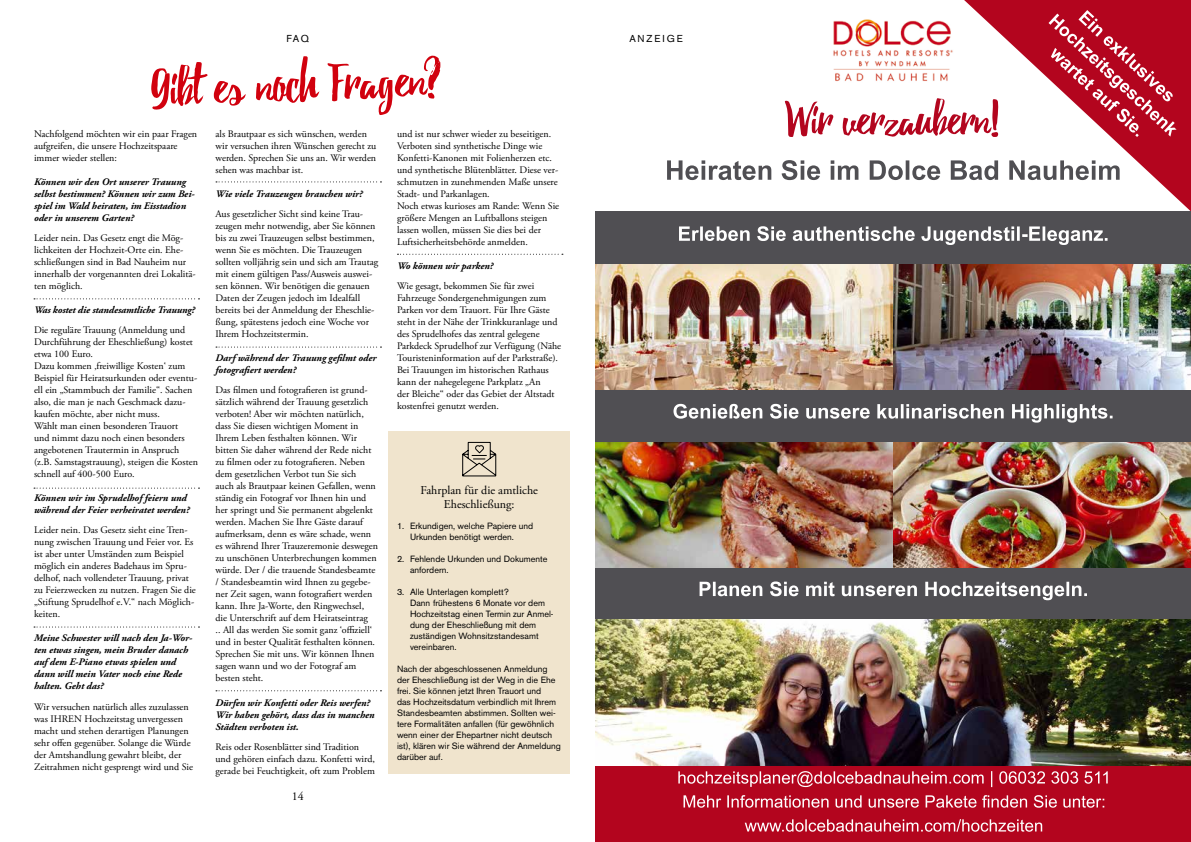
<style>
.page{position:relative;width:1191px;height:842px;background:#fff}
.page>*{position:absolute;margin:0;border:0;box-sizing:border-box;transform-origin:0 0}
.t1{font:52.9px "Debby";color:#d1010e}
.t2{font:12px/14.4px "Adobe Garamond Pro";color:#000;text-align:center}
.t3{font:10px/12px "Adobe Garamond Pro";color:#000}
.t4{font:italic 700 10px/12px "Adobe Garamond Pro";color:#000}
.t5{font:10px "Akzidenz Grotesk BE";letter-spacing:.18em;color:#000}
.t6{font:9px/11px "Akzidenz Grotesk BE";color:#000}
</style>
<div class="page">
<svg style="left:964px;top:0;width:227px;height:211px"></svg>
<div style="left:595px;top:765px;width:596px;height:77px;background:#b3051e"></div>
<div style="left:595px;top:566px;width:596px;height:53px;background:#504f53"></div>
<div style="left:595px;top:390px;width:596px;height:53px;background:#504f53"></div>
<div style="left:595px;top:211px;width:596px;height:54px;background:#504f53"></div>
<svg style="left:1048px;top:10px;width:128px;height:127px"></svg>
<img style="left:833px;top:19px;width:120px;height:63px">
<svg style="left:744px;top:819px;width:298px;height:13px"></svg>
<svg style="left:683px;top:795px;width:421px;height:13px"></svg>
<svg style="left:678px;top:771px;width:429px;height:16px"></svg>
<svg style="left:784px;top:98px;width:214px;height:40px"></svg>
<svg style="left:667px;top:160px;width:452px;height:20px"></svg>
<svg style="left:679px;top:226px;width:428px;height:19px"></svg>
<img style="left:595px;top:265px;width:596px;height:125px">
<svg style="left:673px;top:404px;width:439px;height:19px"></svg>
<img style="left:595px;top:443px;width:596px;height:124px">
<svg style="left:699px;top:581px;width:388px;height:19px"></svg>
<img style="left:595px;top:619px;width:596px;height:146px">
<div style="left:388px;top:432px;width:182px;height:342px;background:#f0e4cd"></div>
<svg style="left:462px;top:442px;width:35px;height:35px"></svg>
<svg style="left:34px;top:298px;width:165px;height:1px"></svg>
<svg style="left:34px;top:488px;width:165px;height:1px"></svg>
<svg style="left:34px;top:626px;width:165px;height:1px"></svg>
<svg style="left:216px;top:181px;width:165px;height:1px"></svg>
<svg style="left:397px;top:254px;width:166px;height:1px"></svg>
<svg style="left:216px;top:347px;width:165px;height:1px"></svg>
<svg style="left:216px;top:690px;width:165px;height:1px"></svg>
<p class="t5" style="left:286px;top:32px;width:24px">FAQ</p>
<p class="t5" style="left:629px;top:32px;width:55px">ANZEIGE</p>
<h1 class="t1" style="left:150px;top:57px;width:291px;rotate:-2deg">Gibt es noch Fragen?</h1>
<p class="t3" style="left:34px;top:129px;width:165px">Nachfolgend möchten wir ein paar Fragen aufgreifen, die unsere Hochzeitspaare immer wieder stellen:</p>
<p class="t4" style="left:34px;top:176px;width:162px">Können wir den Ort unserer Trauung selbst bestimmen? Können wir zum Bei&shy;spiel im Wald heiraten, im Eisstadion oder in unserem Garten?</p>
<p class="t3" style="left:34px;top:233px;width:163px">Leider nein. Das Gesetz engt die Mög&shy;lichkeiten der Hochzeit-Orte ein. Ehe&shy;schließungen sind in Bad Nauheim nur innerhalb der vorgenannten drei Lokalitä&shy;ten möglich.</p>
<p class="t4" style="left:34px;top:304px;width:162px">Was kostet die standesamtliche Trauung?</p>
<p class="t3" style="left:34px;top:325px;width:165px">Die reguläre Trauung (Anmeldung und Durchführung der Eheschließung) kostet etwa 100 Euro.<br>Dazu kommen ‚freiwillige Kosten‘ zum Beispiel für Heiratsurkunden oder eventu&shy;ell ein „Stammbuch der Familie“. Sachen also, die man je nach Geschmack dazu&shy;kaufen möchte, aber nicht muss.<br>Wählt man einen besonderen Trauort<br>und nimmt dazu noch einen besonders angebotenen Trautermin in Anspruch (z.B. Samstagstrauung), steigen die Kosten schnell auf 400-500 Euro.</p>
<p class="t4" style="left:34px;top:492px;width:157px">Können wir im Sprudelhof feiern und während der Feier verheiratet werden?</p>
<p class="t3" style="left:34px;top:525px;width:163px">Leider nein. Das Gesetz sieht eine Tren&shy;nung zwischen Trauung und Feier vor. Es ist aber unter Umständen zum Beispiel möglich ein anderes Badehaus im Spru&shy;delhof, nach vollendeter Trauung, privat zu Feierzwecken zu nutzen. Fragen Sie die „Stiftung Sprudelhof e.V.“ nach Möglich&shy;keiten.</p>
<p class="t4" style="left:34px;top:632px;width:160px">Meine Schwester will nach den Ja-Wor&shy;ten etwas singen, mein Bruder danach auf dem E-Piano etwas spielen und dann will mein Vater noch eine Rede halten. Geht das?</p>
<p class="t3" style="left:34px;top:701px;width:160px">Wir versuchen natürlich alles zuzulassen was IHREN Hochzeitstag unvergessen macht und stehen derartigen Planungen sehr offen gegenüber. Solange die Würde der Amtshandlung gewahrt bleibt, der Zeitrahmen nicht gesprengt wird und Sie</p>
<p class="t3" style="left:215px;top:129px;width:162px">als Brautpaar es sich wünschen, werden wir versuchen ihren Wünschen gerecht zu werden. Sprechen Sie uns an. Wir werden sehen was machbar ist.</p>
<p class="t4" style="left:215px;top:188px;width:149px">Wie viele Trauzeugen brauchen wir?</p>
<p class="t3" style="left:215px;top:209px;width:164px">Aus gesetzlicher Sicht sind keine Trau&shy;zeugen mehr notwendig, aber Sie können bis zu zwei Trauzeugen selbst bestimmen, wenn Sie es möchten. Die Trauzeugen sollten volljährig sein und sich am Trautag mit einem gültigen Pass/Ausweis auswei&shy;sen können. Wir benötigen die genauen Daten der Zeugen jedoch im Idealfall bereits bei der Anmeldung der Eheschlie&shy;ßung, spätestens jedoch eine Woche vor Ihrem Hochzeitstermin.</p>
<p class="t4" style="left:215px;top:352px;width:162px">Darf während der Trauung gefilmt oder fotografiert werden?</p>
<p class="t3" style="left:215px;top:385px;width:164px">Das filmen und fotografieren ist grund&shy;sätzlich während der Trauung gesetzlich verboten! Aber wir möchten natürlich, dass Sie diesen wichtigen Moment in Ihrem Leben festhalten können. Wir bitten Sie daher während der Rede nicht zu filmen oder zu fotografieren. Neben dem gesetzlichen Verbot tun Sie sich<br>auch als Brautpaar keinen Gefallen, wenn ständig ein Fotograf vor Ihnen hin und her springt und Sie permanent abgelenkt werden. Machen Sie Ihre Gäste darauf aufmerksam, denn es wäre schade, wenn es während Ihrer Trauzeremonie deswegen zu unschönen Unterbrechungen kommen würde. Der / die trauende Standesbeamte / Standesbeamtin wird Ihnen zu gegebe&shy;ner Zeit sagen, wann fotografiert werden kann. Ihre Ja-Worte, den Ringwechsel, die Unterschrift auf dem Heiratseintrag<br>.. All das werden Sie somit ganz ‘offiziell‘ und in bester Qualität festhalten können.<br>Sprechen Sie mit uns. Wir können Ihnen sagen wann und wo der Fotograf am besten steht.</p>
<p class="t4" style="left:215px;top:696px;width:161px">Dürfen wir Konfetti oder Reis werfen?<br>Wir haben gehört, dass das in manchen<br>Städten verboten ist.</p>
<p class="t3" style="left:215px;top:741px;width:161px">Reis oder Rosenblätter sind Tradition und gehören einfach dazu. Konfetti wird, gerade bei Feuchtigkeit, oft zum Problem</p>
<p class="t2" style="left:292px;top:789px;width:13px">14</p>
<p class="t3" style="left:397px;top:129px;width:164px">und ist nur schwer wieder zu beseitigen.<br>Verboten sind synthetische Dinge wie Konfetti-Kanonen mit Folienherzen etc. und synthetische Blütenblätter. Diese ver&shy;schmutzen in zunehmenden Maße unsere Stadt- und Parkanlagen.<br>Noch etwas kurioses am Rande: Wenn Sie größere Mengen an Luftballons steigen lassen wollen, müssen Sie dies bei der Luftsicherheitsbehörde anmelden.</p>
<p class="t4" style="left:397px;top:260px;width:98px">Wo können wir parken?</p>
<p class="t3" style="left:397px;top:281px;width:166px">Wie gesagt, bekommen Sie für zwei Fahrzeuge Sondergenehmigungen zum Parken vor dem Trauort. Für Ihre Gäste steht in der Nähe der Trinkkuranlage und des Sprudelhofes das zentral gelegene Parkdeck Sprudelhof zur Verfügung (Nähe Touristeninformation auf der Parkstraße).<br>Bei Trauungen im historischen Rathaus kann der nahegelegene Parkplatz „An<br>der Bleiche“ oder das Gebiet der Altstadt kostenfrei genutzt werden.</p>
<p class="t2" style="left:420px;top:483px;width:119px">Fahrplan für die amtliche<br>Eheschließung:</p>
<p class="t6" style="left:410px;top:520px;width:125px;text-indent:-13px">1. Erkundigen, welche Papiere und<br>Urkunden benötigt werden.</p>
<p class="t6" style="left:410px;top:553px;width:139px;text-indent:-13px">2. Fehlende Urkunden und Dokumente anfordern.</p>
<p class="t6" style="left:410px;top:586px;width:145px;text-indent:-13px">3. Alle Unterlagen komplett?<br>Dann frühestens 6 Monate vor dem<br>Hochzeitstag einen Termin zur Anmel&shy;dung der Eheschließung mit dem zuständigen Wohnsitzstandesamt vereinbaren.</p>
<p class="t6" style="left:397px;top:663px;width:165px">Nach der abgeschlossenen Anmeldung der Eheschließung ist der Weg in die Ehe frei. Sie können jetzt Ihren Trauort und<br>das Hochzeitsdatum verbindlich mit Ihrem Standesbeamten abstimmen. Sollten wei&shy;tere Formalitäten anfallen (für gewöhnlich wenn einer der Ehepartner nicht deutsch ist), klären wir Sie während der Anmeldung darüber auf.</p>
</div>
